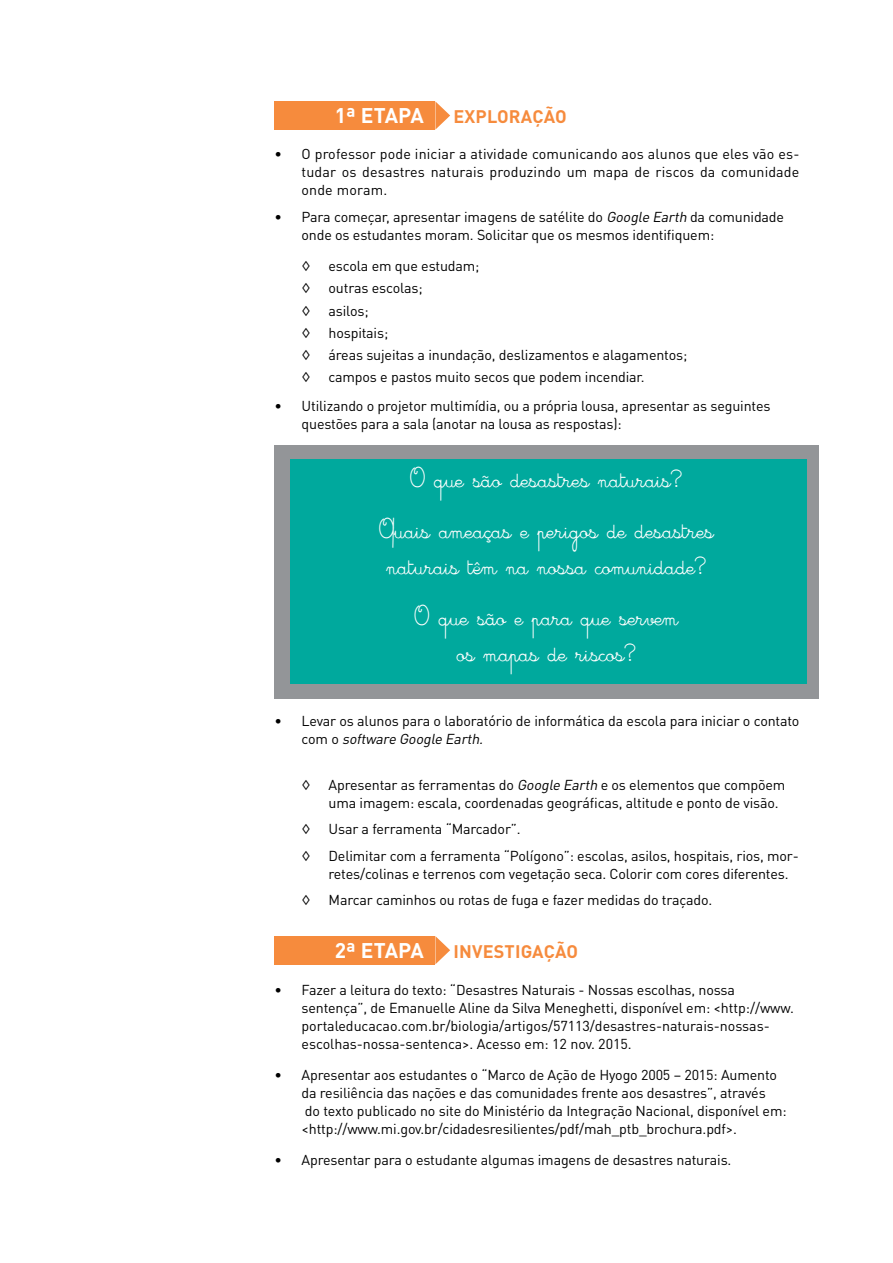
<style>
.page{position:relative;width:893px;height:1263px;background:#fff}
.page>*{position:absolute;margin:0;border:0;box-sizing:border-box;transform-origin:0 0}
.t1{font:22.5px/36px "Cursivestandard";color:#fff;text-align:center}
.t2{font:700 21px "DIN Pro";color:#fff}
.t3{font:700 18px "DIN Pro";letter-spacing:.01em;color:#f68b3d}
.t4{font:14.25px/18px "DIN Pro";letter-spacing:-.01em;color:#000}
.s1{font-style:italic}
</style>
<div class="page">
<div style="left:274px;top:101px;width:161px;height:29px;background:#f68b3d"></div>
<svg style="left:435px;top:101px;width:15px;height:29px"></svg>
<div style="left:274px;top:936px;width:161px;height:28px;background:#f68b3d"></div>
<svg style="left:435px;top:936px;width:15px;height:28px"></svg>
<div style="left:274px;top:445px;width:545px;height:253px;background:#939598"></div>
<div style="left:290px;top:460px;width:516px;height:224px;background:#00a99d"></div>
<h2 class="t2" style="left:335px;top:101px;width:91px">1ª ETAPA</h2>
<p class="t3" style="left:453px;top:104px;width:115px">EXPLORAÇÃO</p>
<p class="t4" style="left:302px;top:145px;width:499px;text-align:justify;text-indent:-27px">• O professor pode iniciar a atividade comunicando aos alunos que eles vão es&shy;tudar os desastres naturais produzindo um mapa de riscos da comunidade onde moram.</p>
<p class="t4" style="left:301px;top:208px;width:484px;text-indent:-27px">• Para começar, apresentar imagens de satélite do <span class="s1">Google Earth</span> da comunidade onde os estudantes moram. Solicitar que os mesmos identifiquem:</p>
<p class="t4" style="left:301px;top:254px;width:387px;line-height:22.2px">◊ escola em que estudam;<br>◊ outras escolas;<br>◊ asilos;<br>◊ hospitais;<br>◊ áreas sujeitas a inundação, deslizamentos e alagamentos; ◊ campos e pastos muito secos que podem incendiar.</p>
<p class="t4" style="left:302px;top:397px;width:470px;text-indent:-27px">• Utilizando o projetor multimídia, ou a própria lousa, apresentar as seguintes questões para a sala (anotar na lousa as respostas):</p>
<h1 class="t1" style="left:411px;top:461px;width:274px">O que são desastres naturais?</h1>
<h1 class="t1" style="left:380px;top:512px;width:336px">Quais ameaças e perigos de desastres naturais têm na nossa comunidade?</h1>
<h1 class="t1" style="left:415px;top:600px;width:265px">O que são e para que servem os mapas de riscos?</h1>
<p class="t4" style="left:302px;top:711px;width:499px;text-indent:-27px">• Levar os alunos para o laboratório de informática da escola para iniciar o contato c o m o <span class="s1">software Google Earth.</span></p>
<p class="t4" style="left:328px;top:775px;width:458px;text-indent:-27px">◊ Apresentar as ferramentas do <span class="s1">Google Earth</span> e os elementos que compõem uma imagem: escala, coordenadas geográficas, altitude e ponto de visão.</p>
<p class="t4" style="left:301px;top:815px;width:499px;line-height:26.5px">◊ Usar a ferramenta “Marcador”.<br>◊ Delimitar com a ferramenta “Polígono”: escolas, asilos, hospitais, rios, mor-</p>
<p class="t4" style="left:301px;top:860px;width:489px;line-height:26.5px;text-indent:27px">retes/colinas e terrenos com vegetação seca. Colorir com cores diferentes. ◊ Marcar caminhos ou rotas de fuga e fazer medidas do traçado.</p>
<h2 class="t2" style="left:335px;top:937px;width:91px">2ª ETAPA</h2>
<p class="t3" style="left:453px;top:940px;width:126px">INVESTIGAÇÃO</p>
<p class="t4" style="left:302px;top:981px;width:494px;text-indent:-27px">• Fazer a leitura do texto: “Desastres Naturais - Nossas escolhas, nossa sentença”, de Emanuelle Aline da Silva Meneghetti, disponível em: &lt;http://www. portaleducacao.com.br/biologia/artigos/57113/desastres-naturais-nossas&shy;escolhas-nossa-sentenca&gt;. Acesso em: 12 nov. 2015.</p>
<p class="t4" style="left:302px;top:1065px;width:487px;text-indent:-27px">• Apresentar aos estudantes o “Marco de Ação de Hyogo 2005 – 2015: Aumento da resiliência das nações e das comunidades frente aos desastres”, através<br>do texto publicado no site do Ministério da Integração Nacional, disponível em: &lt;http://www.mi.gov.br/cidadesresilientes/pdf/mah_ptb_brochura.pdf&gt;.</p>
<p class="t4" style="left:274px;top:1150px;width:458px">• Apresentar para o estudante algumas imagens de desastres naturais.</p>
</div>
